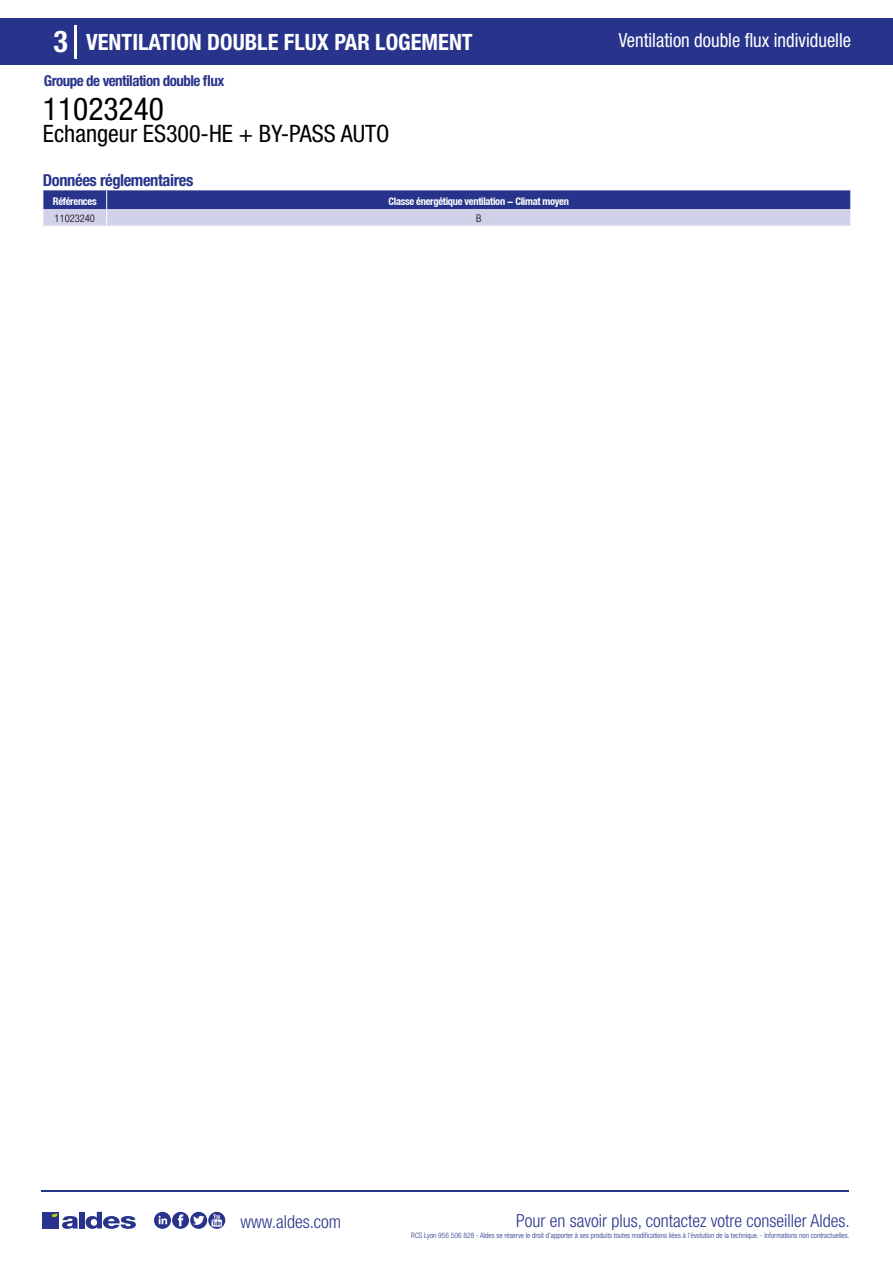
<style>
.page{position:relative;width:893px;height:1263px;background:#fff}
.page>*{position:absolute;margin:0;border:0;box-sizing:border-box;transform-origin:0 0}
.t1{font:condensed 31.5px "Helvetica Neue LT Std";color:#000}
.t2{font:700 condensed 30px "Helvetica Neue LT Std";color:#fff}
.t3{font:condensed 24px "Helvetica Neue LT Std";color:#000}
.t4{font:700 condensed 22.5px "Helvetica Neue LT Std";color:#fff}
.t5{font:condensed 19.5px "Helvetica Neue LT Std";color:#fff;scale:.95 1}
.t6{font:300 condensed 18px "Helvetica Neue";color:#28348b}
.t7{font:700 condensed 16.5px "Helvetica Neue LT Std";letter-spacing:-.025em;color:#28348b}
.t8{font:700 condensed 15px "Helvetica Neue LT Std";letter-spacing:-.035em;color:#28348b}
.t9{font:700 condensed 10.5px "Helvetica Neue";letter-spacing:-.03em;color:#fff}
.t10{font:300 condensed 10.5px "Helvetica Neue";color:#000}
.t11{font:300 condensed 7.5px "Helvetica Neue";color:#28348b}
</style>
<div class="page">
<div style="left:0;top:18px;width:893px;height:46px;background:#28348b"></div>
<hr style="left:74px;top:25px;width:2px;height:33px;background:#fff">
<hr style="left:41px;top:1190px;width:808px;height:1px;background:#28348b">
<svg style="left:154px;top:1212px;width:71px;height:17px"></svg>
<div style="left:42px;top:1212px;width:17px;height:16px;background:#28348b"></div>
<div style="left:79px;top:1212px;width:5px;height:16px;background:#28348b"></div>
<svg style="left:86px;top:1212px;width:50px;height:17px"></svg>
<svg style="left:52px;top:1213px;width:26px;height:16px"></svg>
<svg style="left:43px;top:190px;width:808px;height:36px;background:#7b80b9"></svg>
<h2 class="t2" style="left:54px;top:24px;width:16px">3</h2>
<h3 class="t4" style="left:86px;top:28px;width:388px">VENTILATION DOUBLE FLUX PAR LOGEMENT</h3>
<h3 class="t5" style="left:619px;top:29px;width:246px">Ventilation double flux individuelle</h3>
<h3 class="t8" style="left:44px;top:71px;width:182px">Groupe de ventilation double flux</h3>
<h1 class="t1" style="left:43px;top:91px;width:122px">11023240</h1>
<h3 class="t3" style="left:43px;top:120px;width:348px">Echangeur ES300-HE + BY-PASS AUTO</h3>
<h3 class="t7" style="left:43px;top:170px;width:152px">Données réglementaires</h3>
<h3 class="t9" style="left:53px;top:195px;width:45px">Références</h3>
<h3 class="t9" style="left:388px;top:195px;width:182px">Classe énergétique ventilation - Climat moyen</h3>
<h3 class="t10" style="left:55px;top:212px;width:42px">11023240</h3>
<h3 class="t10" style="left:476px;top:212px;width:7px">B</h3>
<h3 class="t6" style="left:240px;top:1211px;width:102px">www.aldes.com</h3>
<h3 class="t6" style="left:516px;top:1211px;width:335px">Pour en savoir plus, contactez votre conseiller Aldes.</h3>
<p class="t11" style="left:411px;top:1230px;width:440px">RCS Lyon 956 506 828 - Aldes se réserve le droit d’apporter à ses produits toutes modifications liées à l’évolution de la technique. - Informations non contractuelles.</p>
</div>
